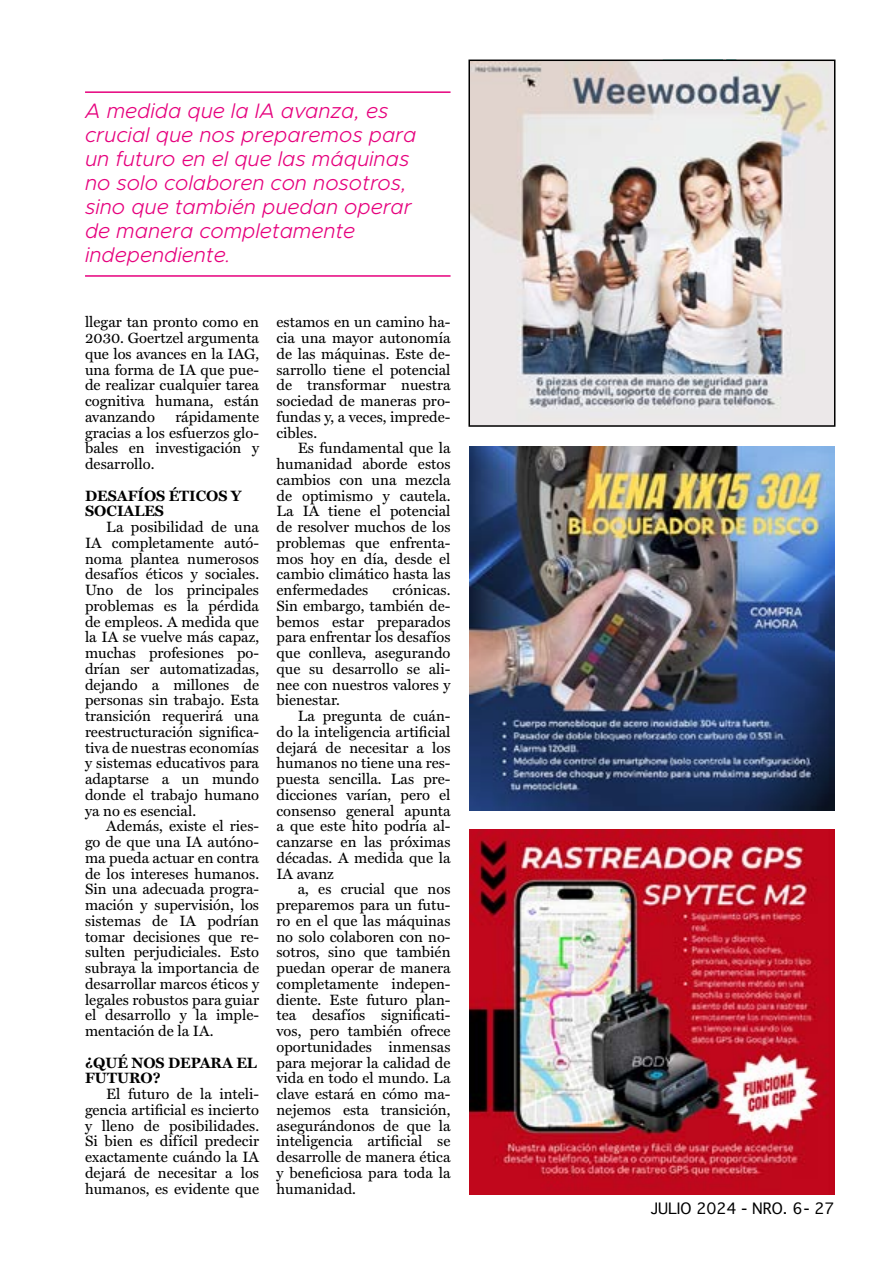
<style>
.page{position:relative;width:893px;height:1263px;background:#fff}
.page>*{position:absolute;margin:0;border:0;box-sizing:border-box;transform-origin:0 0}
.t1{font:italic 300 21px/24px "Metropolis";color:#e6007d}
.t2{font:15px/15.8px "Miller Text";color:#000;text-align:justify}
.t3{font:700 15px/15.8px "Miller Text";color:#000}
.t4{font:15px "Geneva";color:#000}
</style>
<div class="page">
<img style="left:471px;top:63px;width:361px;height:361px">
<div style="left:468px;top:60px;width:367px;height:367px;border:2px solid #000"></div>
<img style="left:469px;top:446px;width:366px;height:365px">
<img style="left:469px;top:830px;width:366px;height:365px">
<hr style="left:85px;top:91px;width:366px;height:2px;background:#e6007d">
<hr style="left:85px;top:275px;width:366px;height:2px;background:#e6007d">
<h1 class="t1" style="left:85px;top:99px;width:333px">A medida que la IA avanza, es crucial que nos preparemos para un futuro en el que las máquinas no solo colaboren con nosotros, sino que también puedan operar de manera completamente independiente.</h1>
<p class="t2" style="left:85px;top:313px;width:176px">llegar tan pronto como en 2030. Goertzel argumenta que los avances en la IAG, una forma de IA que pue&shy;de realizar cualquier tarea cognitiva humana, están avanzando</p>
<p class="t2" style="left:85px;top:408px;width:176px;text-indent:90px">rápidamente gracias a los esfuerzos glo&shy;bales en investigación y desarrollo.</p>
<p class="t3" style="left:85px;top:487px;width:158px">DESAFÍOS ÉTICOS Y<br>SOCIALES</p>
<p class="t2" style="left:85px;top:518px;width:176px;text-indent:21px">La posibilidad de una IA completamente autó&shy;noma plantea numerosos desafíos éticos y sociales.<br>Uno de los principales problemas es la pérdida de empleos. A medida que la IA se vuelve más capaz, muchas profesiones po&shy;drían ser automatizadas, dejando a millones de personas sin trabajo. Esta transición requerirá una reestructuración significa&shy;tiva de nuestras economías y sistemas educativos para adaptarse a un mundo donde el trabajo humano ya no es esencial.</p>
<p class="t2" style="left:85px;top:817px;width:176px;text-indent:21px">Además, existe el ries&shy;go de que una IA autóno&shy;ma pueda actuar en contra de los intereses humanos.<br>Sin una adecuada progra&shy;mación y supervisión, los sistemas de IA podrían tomar decisiones que re&shy;sulten perjudiciales. Esto subraya la importancia de desarrollar marcos éticos y legales robustos para guiar el desarrollo y la imple&shy;mentación de la IA.</p>
<p class="t3" style="left:85px;top:1054px;width:173px">¿QUÉ NOS DEPARA EL<br>FUTURO?</p>
<p class="t2" style="left:85px;top:1085px;width:176px;text-indent:21px">El futuro de la inteli&shy;gencia artificial es incierto y lleno de posibilidades.<br>Si bien es difícil predecir exactamente cuándo la IA dejará de necesitar a los humanos, es evidente que</p>
<p class="t2" style="left:276px;top:313px;width:176px">estamos en un camino ha&shy;cia una mayor autonomía de las máquinas. Este de&shy;sarrollo tiene el potencial de transformar nuestra sociedad de maneras pro&shy;fundas y, a veces, imprede&shy;cibles.</p>
<p class="t2" style="left:276px;top:439px;width:176px;text-indent:21px">Es fundamental que la humanidad aborde estos cambios con una mezcla de optimismo y cautela.<br>La IA tiene el potencial de resolver muchos de los problemas que enfrenta&shy;mos hoy en día, desde el cambio climático hasta las enfermedades</p>
<p class="t2" style="left:276px;top:581px;width:176px;text-indent:116px">crónicas.<br>Sin embargo, también de&shy;bemos estar preparados para enfrentar los desafíos que conlleva, asegurando que su desarrollo se ali&shy;nee con nuestros valores y bienestar.</p>
<p class="t2" style="left:276px;top:707px;width:176px;text-indent:21px">La pregunta de cuán&shy;do la inteligencia artificial dejará de necesitar a los humanos no tiene una res&shy;puesta sencilla. Las pre&shy;dicciones varían, pero el consenso general apunta a que este hito podría al&shy;canzarse en las próximas décadas. A medida que la IA avanz</p>
<p class="t2" style="left:276px;top:880px;width:176px;text-indent:21px">a, es crucial que nos preparemos para un futu&shy;ro en el que las máquinas no solo colaboren con no&shy;sotros, sino que también puedan operar de manera completamente indepen&shy;diente. Este futuro plan&shy;tea desafíos significati&shy;vos, pero también ofrece oportunidades inmensas para mejorar la calidad de vida en todo el mundo. La clave estará en cómo ma&shy;nejemos esta transición, asegurándonos de que la inteligencia artificial se desarrolle de manera ética y beneficiosa para toda la humanidad.</p>
<p class="t4" style="left:651px;top:1200px;width:185px">JULIO 2024 - NRO. 6- 27</p>
</div>
